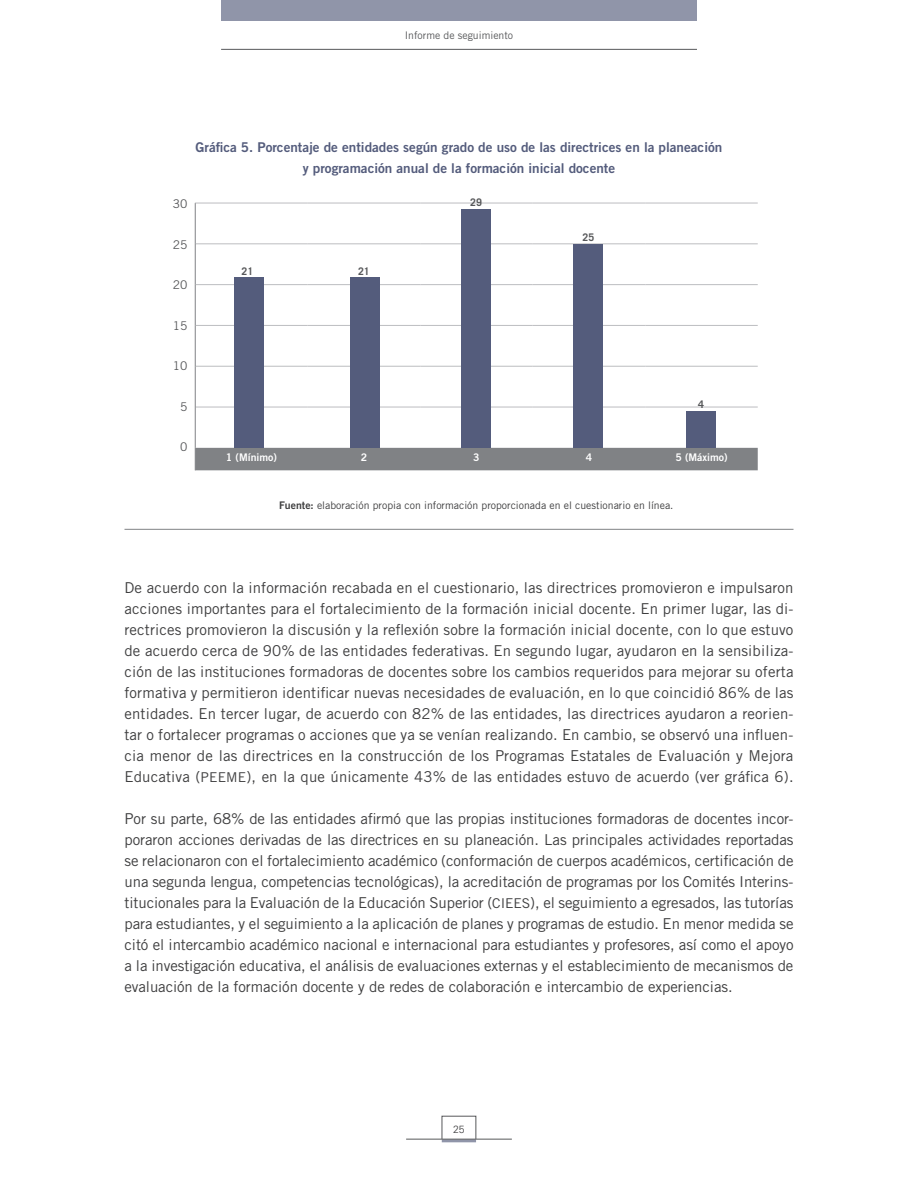
<style>
.page{position:relative;width:918px;height:1188px;background:#fff}
.page>*{position:absolute;margin:0;border:0;box-sizing:border-box;transform-origin:0 0}
.t1{font:15px/21px "Trade Gothic LT Std";letter-spacing:.005em;color:#3e3e3f;text-align:justify}
.t2{font:13.5px/21px "Trade Gothic LT Std Bd 2";color:#545c7c;text-align:center}
.t3{font:12px "Trade Gothic LT Std";color:#57585a}
.t4{font:10.5px "Trade Gothic LT Std";color:#3e3e3f}
.t5{font:10.5px "Trade Gothic LT Std Bd 2";color:#fff}
.t6{font:10.5px "Trade Gothic LT Std";color:#57585a}
.t7{font:700 10.5px "Trade Gothic LT Std";color:#57585a}
.t8{font:300 10.5px "Univers LT Std";color:#3e3e3f}
.s1{font-family:"Trade Gothic LT Std Bd 2"}
.s2{font-size:13.5px}
</style>
<div class="page">
<div style="left:442px;top:1116px;width:34px;height:23px;border:1px solid #57585a"></div>
<div style="left:221px;top:0;width:476px;height:21px;background:#9095a9"></div>
<hr style="left:221px;top:49px;width:476px;height:1px;background:#57585a">
<hr style="left:442px;top:1139px;width:34px;height:3px;background:#9095a9">
<hr style="left:406px;top:1139px;width:106px;height:1px;background:#57585a">
<hr style="left:195px;top:203px;width:113px;height:1px;background:#bcbdc0">
<hr style="left:308px;top:203px;width:112px;height:1px;background:#bcbdc0">
<hr style="left:420px;top:203px;width:113px;height:1px;background:#bcbdc0">
<hr style="left:533px;top:203px;width:112px;height:1px;background:#bcbdc0">
<hr style="left:645px;top:203px;width:113px;height:1px;background:#bcbdc0">
<hr style="left:196px;top:244px;width:112px;height:1px;background:#bcbdc0">
<hr style="left:308px;top:244px;width:112px;height:1px;background:#bcbdc0">
<hr style="left:420px;top:244px;width:113px;height:1px;background:#bcbdc0">
<hr style="left:533px;top:244px;width:112px;height:1px;background:#bcbdc0">
<hr style="left:645px;top:244px;width:113px;height:1px;background:#bcbdc0">
<hr style="left:196px;top:284px;width:112px;height:1px;background:#bcbdc0">
<hr style="left:308px;top:284px;width:112px;height:1px;background:#bcbdc0">
<hr style="left:420px;top:284px;width:113px;height:1px;background:#bcbdc0">
<hr style="left:533px;top:284px;width:112px;height:1px;background:#bcbdc0">
<hr style="left:645px;top:284px;width:113px;height:1px;background:#bcbdc0">
<hr style="left:196px;top:325px;width:112px;height:1px;background:#bcbdc0">
<hr style="left:308px;top:325px;width:112px;height:1px;background:#bcbdc0">
<hr style="left:420px;top:325px;width:113px;height:1px;background:#bcbdc0">
<hr style="left:533px;top:325px;width:112px;height:1px;background:#bcbdc0">
<hr style="left:645px;top:325px;width:113px;height:1px;background:#bcbdc0">
<hr style="left:196px;top:366px;width:112px;height:1px;background:#bcbdc0">
<hr style="left:308px;top:366px;width:112px;height:1px;background:#bcbdc0">
<hr style="left:420px;top:366px;width:113px;height:1px;background:#bcbdc0">
<hr style="left:533px;top:366px;width:112px;height:1px;background:#bcbdc0">
<hr style="left:645px;top:366px;width:113px;height:1px;background:#bcbdc0">
<hr style="left:196px;top:407px;width:112px;height:1px;background:#bcbdc0">
<hr style="left:308px;top:407px;width:112px;height:1px;background:#bcbdc0">
<hr style="left:420px;top:407px;width:113px;height:1px;background:#bcbdc0">
<hr style="left:533px;top:407px;width:112px;height:1px;background:#bcbdc0">
<hr style="left:645px;top:407px;width:113px;height:1px;background:#bcbdc0">
<div style="left:195px;top:448px;width:563px;height:22px;background:#808285"></div>
<hr style="left:195px;top:203px;width:1px;height:41px;background:#808285">
<hr style="left:195px;top:244px;width:1px;height:41px;background:#808285">
<hr style="left:195px;top:285px;width:1px;height:40px;background:#808285">
<hr style="left:195px;top:325px;width:1px;height:41px;background:#808285">
<hr style="left:195px;top:366px;width:1px;height:41px;background:#808285">
<hr style="left:195px;top:407px;width:1px;height:41px;background:#808285">
<hr style="left:124px;top:529px;width:670px;height:1px;background:#808285">
<div style="left:234px;top:278px;width:30px;height:170px;background:#545c7c"></div>
<div style="left:350px;top:278px;width:30px;height:170px;background:#545c7c"></div>
<div style="left:461px;top:209px;width:30px;height:239px;background:#545c7c"></div>
<div style="left:573px;top:244px;width:30px;height:204px;background:#545c7c"></div>
<div style="left:686px;top:411px;width:30px;height:37px;background:#545c7c"></div>
<p class="t6" style="left:405px;top:29px;width:110px">Informe de seguimiento</p>
<p class="t3" style="left:173px;top:197px;width:16px">30</p>
<p class="t3" style="left:173px;top:237px;width:16px">25</p>
<p class="t3" style="left:173px;top:278px;width:16px">20</p>
<p class="t3" style="left:173px;top:318px;width:16px">15</p>
<p class="t3" style="left:173px;top:359px;width:16px">10</p>
<p class="t3" style="left:180px;top:399px;width:9px">5</p>
<p class="t3" style="left:180px;top:440px;width:9px">0</p>
<p class="t2" style="left:196px;top:136px;width:528px">Gráfica 5. Porcentaje de entidades según grado de uso de las directrices en la planeación y programación anual de la formación inicial docente</p>
<p class="t7" style="left:242px;top:264px;width:13px">21</p>
<p class="t7" style="left:358px;top:264px;width:13px">21</p>
<p class="t7" style="left:470px;top:196px;width:13px">29</p>
<p class="t7" style="left:583px;top:231px;width:13px">25</p>
<p class="t7" style="left:698px;top:398px;width:7px">4</p>
<p class="t5" style="left:226px;top:451px;width:53px">1 (Mínimo)</p>
<p class="t5" style="left:361px;top:451px;width:8px">2</p>
<p class="t5" style="left:473px;top:451px;width:8px">3</p>
<p class="t5" style="left:586px;top:451px;width:8px">4</p>
<p class="t5" style="left:675px;top:451px;width:54px">5 (Máximo)</p>
<p class="t4" style="left:279px;top:498px;width:396px"><span class="s1">Fuente:</span> elaboración propia con información proporcionada en el cuestionario en línea.</p>
<p class="t1" style="left:124px;top:576px;width:671px">De acuerdo con la información recabada en el cuestionario, las directrices promovieron e impulsaron acciones importantes para el fortalecimiento de la formación inicial docente. En primer lugar, las di&shy;rectrices promovieron la discusión y la reflexión sobre la formación inicial docente, con lo que estuvo de acuerdo cerca de 90% de las entidades federativas. En segundo lugar, ayudaron en la sensibiliza&shy;ción de las instituciones formadoras de docentes sobre los cambios requeridos para mejorar su oferta formativa y permitieron identificar nuevas necesidades de evaluación, en lo que coincidió 86% de las entidades. En tercer lugar, de acuerdo con 82% de las entidades, las directrices ayudaron a reorien&shy;tar o fortalecer programas o acciones que ya se venían realizando. En cambio, se observó una influen&shy;cia menor de las directrices en la construcción de los Programas Estatales de Evaluación y Mejora Educativa (<span class="s2">PEEME</span>), en la que únicamente 43% de las entidades estuvo de acuerdo (ver gráfica 6).</p>
<p class="t1" style="left:124px;top:807px;width:671px">Por su parte, 68% de las entidades afirmó que las propias instituciones formadoras de docentes incor&shy;poraron acciones derivadas de las directrices en su planeación. Las principales actividades reportadas se relacionaron con el fortalecimiento académico (conformación de cuerpos académicos, certificación de una segunda lengua, competencias tecnológicas), la acreditación de programas por los Comités Interins&shy;titucionales para la Evaluación de la Educación Superior (<span class="s2">CIEES</span>), el seguimiento a egresados, las tutorías para estudiantes, y el seguimiento a la aplicación de planes y programas de estudio. En menor medida se citó el intercambio académico nacional e internacional para estudiantes y profesores, así como el apoyo a la investigación educativa, el análisis de evaluaciones externas y el establecimiento de mecanismos de evaluación de la formación docente y de redes de colaboración e intercambio de experiencias.</p>
<p class="t8" style="left:453px;top:1123px;width:13px">25</p>
</div>
